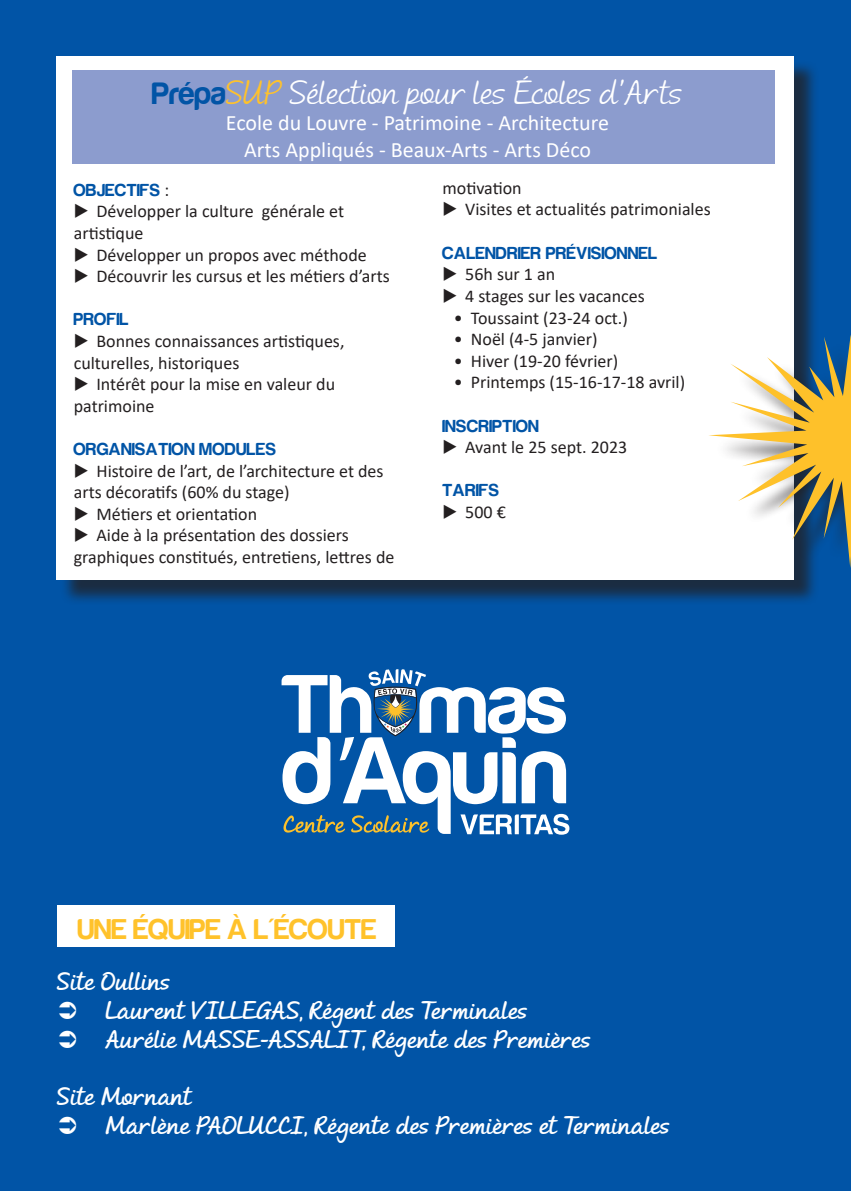
<style>
.page{position:relative;width:851px;height:1191px;background:#fff}
.page>*{position:absolute;margin:0;border:0;box-sizing:border-box;transform-origin:0 0}
.t1{font:32px "Andrea II Script Slant";color:#fff}
.t2{font:29.6px "Harabara";color:#ffc22b}
.t3{font:700 24px "Andrea II Script Slant";color:#fff}
.t4{font:22px "Calibri";color:#fff}
.t5{font:18px/21.6px "Calibri";color:#231f20}
.t6{font:18px "Harabara";letter-spacing:.02em;color:#0154a6}
.s1{font-family:"Harabara";color:#0154a6}
.s2{color:#ffc22b}
.s3{font-family:"Calibri";color:#231f20}
</style>
<div class="page">
<div style="left:0;top:0;width:850px;height:1191px;background:#0154a6"></div>
<div style="left:60px;top:60px;width:759px;height:545px;background:#231f20;opacity:.75"></div>
<div style="left:57px;top:57px;width:737px;height:523px;background:#fff"></div>
<div style="left:72px;top:70px;width:702px;height:93px;background:#8c9cce"></div>
<div style="left:57px;top:905px;width:337px;height:42px;background:#fff"></div>
<svg style="left:281px;top:669px;width:288px;height:165px"></svg>
<div style="left:714px;top:340px;width:136px;height:249px;background:#231f20;opacity:.75"></div>
<svg style="left:708px;top:334px;width:142px;height:234px;background:#c7c4ac"></svg>
<p class="t1" style="left:152px;top:75px;width:532px"><span class="s1">Prépa</span><span class="s2">SUP</span> Sélection pour les Écoles d’Arts</p>
<p class="t4" style="left:226px;top:108px;width:384px">Ecole du Louvre - Patrimoine - Architecture</p>
<p class="t4" style="left:244px;top:134px;width:348px">Arts Appliqués - Beaux-Arts - Arts Déco</p>
<p class="t6" style="left:74px;top:180px;width:97px">OBJECTIFS <span class="s3">:</span></p>
<p class="t5" style="left:74px;top:200px;width:272px">▶ Développer la culture générale et artistique</p>
<p class="t5" style="left:74px;top:243px;width:294px">▶ Développer un propos avec méthode</p>
<p class="t5" style="left:74px;top:265px;width:317px">▶ Découvrir les cursus et les métiers d’arts</p>
<p class="t6" style="left:74px;top:310px;width:56px">PROFIL</p>
<p class="t5" style="left:74px;top:330px;width:272px">▶ Bonnes connaissances artistiques, culturelles, historiques</p>
<p class="t5" style="left:74px;top:373px;width:263px">▶ Intérêt pour la mise en valeur du patrimoine</p>
<p class="t6" style="left:74px;top:439px;width:204px">ORGANISATION MODULES</p>
<p class="t5" style="left:74px;top:459px;width:311px">▶ Histoire de l’art, de l’architecture et des arts décoratifs (60% du stage)</p>
<p class="t5" style="left:74px;top:502px;width:185px">▶ Métiers et orientation</p>
<p class="t5" style="left:74px;top:524px;width:322px">▶ Aide à la présentation des dossiers graphiques constitués, entretiens, lettres de</p>
<p class="t5" style="left:442px;top:177px;width:81px">motivation</p>
<p class="t5" style="left:442px;top:198px;width:270px">▶ Visites et actualités patrimoniales</p>
<p class="t6" style="left:442px;top:243px;width:216px">CALENDRIER PRÉVISIONNEL</p>
<p class="t5" style="left:442px;top:263px;width:114px">▶ 56h sur 1 an</p>
<p class="t5" style="left:442px;top:285px;width:204px">▶ 4 stages sur les vacances</p>
<p class="t5" style="left:454px;top:306px;width:176px">• Toussaint (23-24 oct.)</p>
<p class="t5" style="left:454px;top:328px;width:145px">• Noël (4-5 janvier)</p>
<p class="t5" style="left:454px;top:349px;width:166px">• Hiver (19-20 février)</p>
<p class="t5" style="left:454px;top:371px;width:233px">• Printemps (15-16-17-18 avril)</p>
<p class="t6" style="left:442px;top:416px;width:98px">INSCRIPTION</p>
<p class="t5" style="left:442px;top:436px;width:186px">▶ Avant le 25 sept. 2023</p>
<p class="t6" style="left:442px;top:481px;width:58px">TARIFS</p>
<p class="t5" style="left:442px;top:501px;width:65px">▶ 500 €</p>
<p class="t2" style="left:78px;top:913px;width:300px">UNE ÉQUIPE À L'ÉCOUTE</p>
<p class="t3" style="left:57px;top:967px;width:115px">Site Oullins</p>
<p class="t3" style="left:106px;top:996px;width:423px">Laurent VILLEGAS, Régent des Terminales</p>
<p class="t3" style="left:106px;top:1025px;width:487px">Aurélie MASSE-ASSALIT, Régente des Premières</p>
<p class="t3" style="left:57px;top:1082px;width:137px">Site Mornant</p>
<p class="t3" style="left:106px;top:1111px;width:566px">Marlène PAOLUCCI, Régente des Premières et Terminales</p>
</div>
